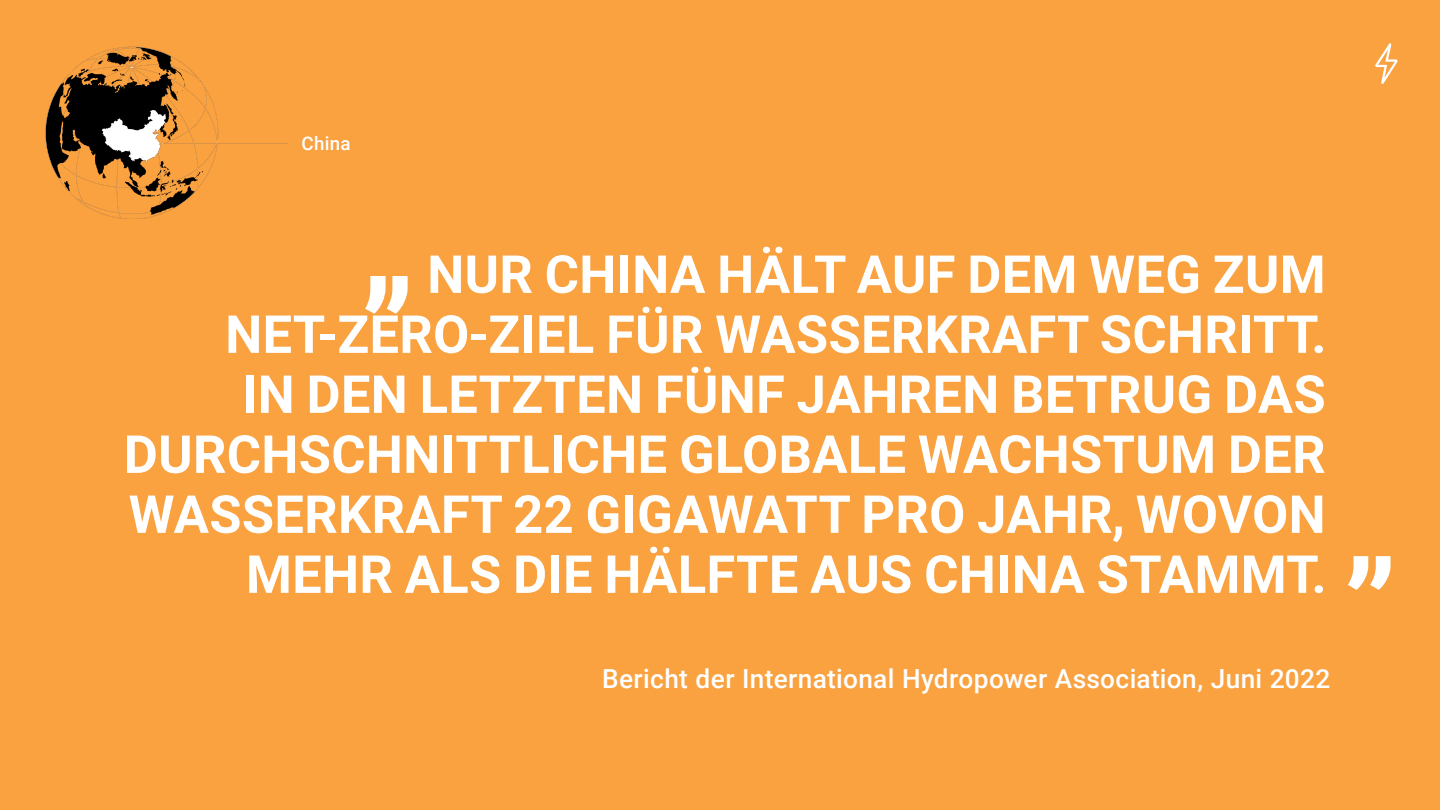
<style>
.page{position:relative;width:1440px;height:810px;background:#faa140}
.page>*{position:absolute;margin:0;border:0;box-sizing:border-box;transform-origin:0 0}
.t1{font:700 131.25px "Roboto";color:#fff}
.t2{font:700 52.5px/60px "Roboto";letter-spacing:.005em;color:#fff;text-align:right}
.t3{font:500 26.25px "Roboto";letter-spacing:.01em;color:#fff}
.t4{font:500 18.75px "Roboto";letter-spacing:.015em;color:#fff}
</style>
<div class="page">
<svg style="left:1375px;top:43px;width:23px;height:41px"></svg>
<img style="left:45px;top:46px;width:242px;height:173px">
<p class="t4" style="left:301px;top:130px;width:51px">China</p>
<p class="t2" style="left:124px;top:242px;width:1204px">NUR CHINA HÄLT AUF DEM WEG ZUM NET-ZERO-ZIEL FÜR WASSERKRAFT SCHRITT.<br>IN DEN LETZTEN FÜNF JAHREN BETRUG DAS DURCHSCHNITTLICHE GLOBALE WACHSTUM DER WASSERKRAFT 22 GIGAWATT PRO JAHR, WOVON MEHR ALS DIE HÄLFTE AUS CHINA STAMMT.</p>
<p class="t1" style="left:361px;top:154px;width:54px">„</p>
<p class="t1" style="left:1343px;top:516px;width:55px">”</p>
<p class="t3" style="left:602px;top:660px;width:730px">Bericht der International Hydropower Association, Juni 2022</p>
</div>
